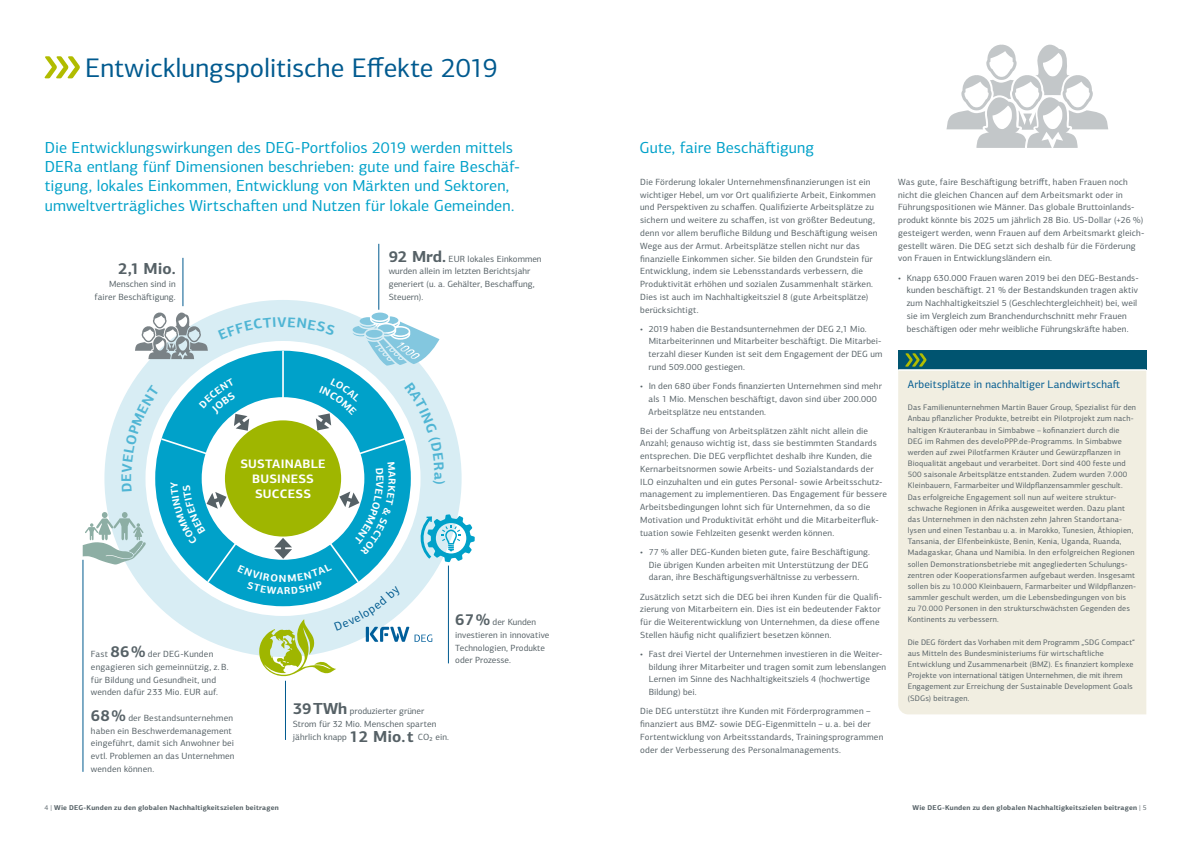
<style>
.page{position:relative;width:1191px;height:842px;background:#fff}
.page>*{position:absolute;margin:0;border:0;box-sizing:border-box;transform-origin:0 0}
.t1{font:27px "KFW Centro Sans";color:#005a8f}
.t2{font:16px/19.1px "KFW Centro Sans";letter-spacing:.005em;color:#00a1c9}
.t3{font:700 16px "KFW Centro Sans";color:#566166}
.t4{font:700 14px "KFW Centro Sans";color:#4fb5d4}
.t5{font:700 12.3px/14.8px "KFW Centro Sans";letter-spacing:.02em;color:#fff;text-align:center}
.t6{font:11px "KFW Centro Sans";letter-spacing:.01em;color:#005a8f}
.t7{font:700 10.3px "KFW Centro Sans";color:#fff}
.t8{font:9px/12.8px "KFW Centro Sans";letter-spacing:.02em;color:#566166}
.t9{font:8px/11.2px "KFW Centro Sans";letter-spacing:.02em;color:#566166}
.t10{font:700 7px "KFW Centro Sans";letter-spacing:.025em;color:#566166}
.s1{font-weight:700;font-size:16px}
.s2{font-weight:400}
</style>
<div class="page">
<svg style="left:946px;top:45px;width:162px;height:103px"></svg>
<div style="left:898px;top:371px;width:248px;height:343px;background:#f1eee1"></div>
<div style="left:898px;top:351px;width:248px;height:19px;background:#005470"></div>
<hr style="left:898px;top:369px;width:248px;height:2px;background:#fff">
<svg style="left:905px;top:353px;width:21px;height:14px"></svg>
<svg style="left:45px;top:56px;width:35px;height:22px"></svg>
<div style="left:104px;top:300px;width:357px;height:357px;background:#d8edf4;border-radius:50%"></div>
<div style="left:145px;top:341px;width:275px;height:275px;background:#fff;border-radius:50%"></div>
<hr style="left:83px;top:560px;width:1px;height:212px;background:#005a8f">
<hr style="left:378px;top:244px;width:1px;height:66px;background:#005a8f">
<hr style="left:285px;top:681px;width:1px;height:59px;background:#005a8f">
<hr style="left:183px;top:258px;width:1px;height:48px;background:#005a8f">
<div style="left:155px;top:351px;width:256px;height:255px;background:#00a1c9;border-radius:50%"></div>
<hr style="left:282px;top:351px;width:2px;height:127px;background:#fff">
<svg style="left:135px;top:312px;width:73px;height:47px"></svg>
<svg style="left:352px;top:313px;width:87px;height:53px"></svg>
<svg style="left:83px;top:378px;width:392px;height:300px"></svg>
<h1 class="t1" style="left:85px;top:52px;width:414px">Entwicklungspolitische Effekte 2019</h1>
<p class="t2" style="left:45px;top:138px;width:475px">Die Entwicklungswirkungen des DEG-Portfolios 2019 werden mittels DERa entlang fünf Dimensionen beschrieben: gute und faire Beschäf&shy;tigung, lokales Einkommen, Entwicklung von Märkten und Sektoren, umweltverträgliches Wirtschaften und Nutzen für lokale Gemeinden.</p>
<h2 class="t3" style="left:118px;top:259px;width:59px">2,1 Mio.</h2>
<p class="t8" style="left:94px;top:278px;width:83px;text-align:right">Menschen sind in fairer Beschäftigung.</p>
<h3 class="t4" style="left:118px;top:482px;width:10px;rotate:-90deg">E</h3>
<h3 class="t4" style="left:277px;top:313px;width:11px">V</h3>
<p class="t8" style="left:389px;top:252px;width:154px"><span class="s1">92 Mrd.</span> EUR lokales Einkommen wurden allein im letzten Berichtsjahr generiert (u. a. Gehälter, Beschaffung,<br>Steuern).</p>
<h3 class="t5" style="left:240px;top:457px;width:87px">SUSTAINABLE<br>BUSINESS<br>SUCCESS</h3>
<p class="t7" style="left:279px;top:572px;width:9px">N</p>
<p class="t7" style="left:386px;top:475px;width:8px;rotate:90deg">E</p>
<p class="t8" style="left:91px;top:647px;width:139px">Fast <span class="s1">86%</span> der DEG-Kunden engagieren sich gemeinnützig, z. B. für Bildung und Gesundheit, und wenden dafür 233 Mio. EUR auf.</p>
<p class="t8" style="left:91px;top:711px;width:145px"><span class="s1">68%</span> der Bestandsunternehmen haben ein Beschwerdemanagement eingeführt, damit sich Anwohner bei evtl. Problemen an das Unternehmen wenden können.</p>
<p class="t8" style="left:455px;top:616px;width:96px"><span class="s1">67%</span> der Kunden investieren in innovative<br>Technologien, Produkte oder Prozesse.</p>
<p class="t8" style="left:293px;top:705px;width:158px"><span class="s1">39TWh</span> produzierter grüner<br>Strom für 32 Mio. Menschen sparten jährlich knapp <span class="s1">12 Mio.t</span> CO₂ ein.</p>
<h2 class="t2" style="left:639px;top:138px;width:176px">Gute, faire Beschäftigung</h2>
<p class="t8" style="left:640px;top:176px;width:239px">Die Förderung lokaler Unternehmensfinanzierungen ist ein wichtiger Hebel, um vor Ort qualifizierte Arbeit, Einkommen und Perspektiven zu schaffen. Qualifizierte Arbeitsplätze zu sichern und weitere zu schaffen, ist von größter Bedeutung, denn vor allem berufliche Bildung und Beschäftigung weisen Wege aus der Armut. Arbeitsplätze stellen nicht nur das finanzielle Einkommen sicher. Sie bilden den Grundstein für Entwicklung, indem sie Lebensstandards verbessern, die Produktivität erhöhen und sozialen Zusammenhalt stärken.<br>Dies ist auch im Nachhaltigkeitsziel 8 (gute Arbeitsplätze) berücksichtigt.</p>
<p class="t8" style="left:648px;top:322px;width:235px;text-indent:-8px">• 2019 haben die Bestandsunternehmen der DEG 2,1 Mio.<br>Mitarbeiterinnen und Mitarbeiter beschäftigt. Die Mitarbei&shy;terzahl dieser Kunden ist seit dem Engagement der DEG um rund 509.000 gestiegen.</p>
<p class="t8" style="left:648px;top:380px;width:235px;text-indent:-9px">• In den 680 über Fonds finanzierten Unternehmen sind mehr als 1 Mio. Menschen beschäftigt, davon sind über 200.000<br>Arbeitsplätze neu entstanden.</p>
<p class="t8" style="left:640px;top:424px;width:248px">Bei der Schaffung von Arbeitsplätzen zählt nicht allein die Anzahl; genauso wichtig ist, dass sie bestimmten Standards entsprechen. Die DEG verpflichtet deshalb ihre Kunden, die Kernarbeitsnormen sowie Arbeits- und Sozialstandards der ILO einzuhalten und ein gutes Personal- sowie Arbeitsschutz&shy;management zu implementieren. Das Engagement für bessere Arbeitsbedingungen lohnt sich für Unternehmen, da so die Motivation und Produktivität erhöht und die Mitarbeiterfluk&shy;tuation sowie Fehlzeiten gesenkt werden können.</p>
<p class="t8" style="left:648px;top:545px;width:223px;text-indent:-8px">• 77 % aller DEG-Kunden bieten gute, faire Beschäftigung.<br>Die übrigen Kunden arbeiten mit Unterstützung der DEG daran, ihre Beschäftigungsverhältnisse zu verbessern.</p>
<p class="t8" style="left:640px;top:590px;width:243px">Zusätzlich setzt sich die DEG bei ihren Kunden für die Qualifi&shy;zierung von Mitarbeitern ein. Dies ist ein bedeutender Faktor für die Weiterentwicklung von Unternehmen, da diese offene Stellen häufig nicht qualifiziert besetzen können.</p>
<p class="t8" style="left:648px;top:647px;width:239px;text-indent:-9px">• Fast drei Viertel der Unternehmen investieren in die Weiter&shy;bildung ihrer Mitarbeiter und tragen somit zum lebenslangen Lernen im Sinne des Nachhaltigkeitsziels 4 (hochwertige Bildung) bei.</p>
<p class="t8" style="left:640px;top:705px;width:245px">Die DEG unterstützt ihre Kunden mit Förderprogrammen – finanziert aus BMZ- sowie DEG-Eigenmitteln – u. a. bei der Fortentwicklung von Arbeitsstandards, Trainingsprogrammen oder der Verbesserung des Personalmanagements.</p>
<p class="t8" style="left:898px;top:175px;width:248px">Was gute, faire Beschäftigung betrifft, haben Frauen noch nicht die gleichen Chancen auf dem Arbeitsmarkt oder in Führungspositionen wie Männer. Das globale Bruttoinlands&shy;produkt könnte bis 2025 um jährlich 28 Bio. US-Dollar (+26 %) gesteigert werden, wenn Frauen auf dem Arbeitsmarkt gleich&shy;gestellt wären. Die DEG setzt sich deshalb für die Förderung von Frauen in Entwicklungsländern ein.</p>
<p class="t8" style="left:906px;top:271px;width:233px;text-indent:-9px">• Knapp 630.000 Frauen waren 2019 bei den DEG-Bestands&shy;kunden beschäftigt. 21 % der Bestandskunden tragen aktiv zum Nachhaltigkeitsziel 5 (Geschlechtergleichheit) bei, weil sie im Vergleich zum Branchendurchschnitt mehr Frauen beschäftigen oder mehr weibliche Führungskräfte haben.</p>
<p class="t6" style="left:907px;top:378px;width:214px">Arbeitsplätze in nachhaltiger Landwirtschaft</p>
<p class="t9" style="left:907px;top:402px;width:230px">Das Familienunternehmen Martin Bauer Group, Spezialist für den Anbau pflanzlicher Produkte, betreibt ein Pilotprojekt zum nach&shy;haltigen Kräuteranbau in Simbabwe – kofinanziert durch die DEG im Rahmen des develoPPP.de-Programms. In Simbabwe werden auf zwei Pilotfarmen Kräuter und Gewürzpflanzen in Bioqualität angebaut und verarbeitet. Dort sind 400 feste und 500 saisonale Arbeitsplätze entstanden. Zudem wurden 7.000<br>Kleinbauern, Farmarbeiter und Wildpflanzensammler geschult.<br>Das erfolgreiche Engagement soll nun auf weitere struktur&shy;schwache Regionen in Afrika ausgeweitet werden. Dazu plant das Unternehmen in den nächsten zehn Jahren Standortana&shy;lysen und einen Testanbau u. a. in Marokko, Tunesien, Äthiopien, Tansania, der Elfenbeinküste, Benin, Kenia, Uganda, Ruanda, Madagaskar, Ghana und Namibia. In den erfolgreichen Regionen sollen Demonstrationsbetriebe mit angegliederten Schulungs&shy;zentren oder Kooperationsfarmen aufgebaut werden. Insgesamt sollen bis zu 10.000 Kleinbauern, Farmarbeiter und Wildpflanzen&shy;sammler geschult werden, um die Lebensbedingungen von bis<br>zu 70.000 Personen in den strukturschwächsten Gegenden des Kontinents zu verbessern.</p>
<p class="t9" style="left:907px;top:636px;width:229px">Die DEG fördert das Vorhaben mit dem Programm „SDG Compact“ aus Mitteln des Bundesministeriums für wirtschaftliche Entwicklung und Zusammenarbeit (BMZ). Es finanziert komplexe Projekte von international tätigen Unternehmen, die mit ihrem Engagement zur Erreichung der Sustainable Development Goals (SDGs) beitragen.</p>
<p class="t10" style="left:45px;top:803px;width:236px"><span class="s2">4 |</span> Wie DEG-Kunden zu den globalen Nachhaltigkeitszielen beitragen</p>
<p class="t10" style="left:912px;top:803px;width:236px">Wie DEG-Kunden zu den globalen Nachhaltigkeitszielen beitragen <span class="s2">| 5</span></p>
</div>
